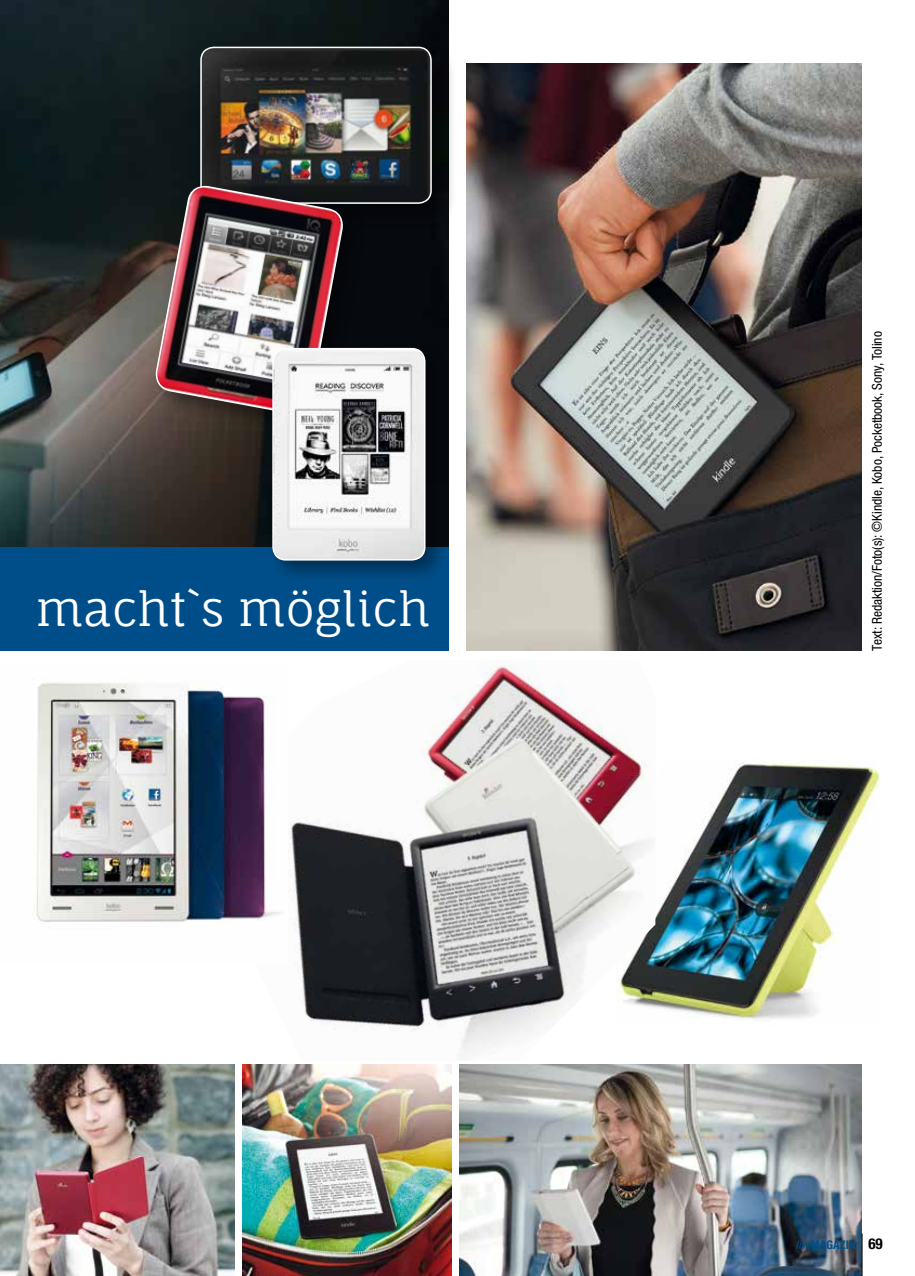
<style>
.page{position:relative;width:915px;height:1276px;background:#fff}
.page>*{position:absolute;margin:0;border:0;box-sizing:border-box;transform-origin:0 0}
.t1{font:46.5px "Fauna One";color:#fff}
.t2{font:condensed 13.5px "Helvetica Neue";color:#000}
.t3{font:700 condensed 12px "Helvetica Neue";color:#004e89}
.s1{font-stretch:normal}
.s2{font-weight:400;font-style:italic}
.s3{font-size:15px;color:#000}
</style>
<div class="page">
<img style="left:655px;top:760px;width:224px;height:260px">
<img style="left:290px;top:663px;width:365px;height:395px">
<img style="left:0;top:0;width:448px;height:547px">
<div style="left:0;top:547px;width:448px;height:103px;background:#004e89"></div>
<div style="left:198px;top:44px;width:260px;height:186px;background:#000;opacity:.4"></div>
<img style="left:201px;top:47px;width:230px;height:156px">
<div style="left:200px;top:47px;width:231px;height:157px;border:2px solid #fff;border-radius:13px"></div>
<div style="left:151px;top:181px;width:214px;height:256px;background:#000;opacity:.4"></div>
<img style="left:153px;top:184px;width:192px;height:232px">
<div style="left:267px;top:342px;width:181px;height:241px;background:#000;opacity:.4"></div>
<img style="left:273px;top:349px;width:151px;height:211px">
<div style="left:272px;top:348px;width:153px;height:212px;border:2px solid #fff;border-radius:13px"></div>
<img style="left:242px;top:1064px;width:209px;height:212px">
<img style="left:0;top:1064px;width:234px;height:212px">
<img style="left:34px;top:679px;width:247px;height:243px">
<img style="left:466px;top:64px;width:395px;height:586px">
<img style="left:459px;top:1064px;width:402px;height:212px">
<hr style="left:861px;top:1233px;width:1px;height:43px;background:#000">
<h1 class="t1" style="left:36px;top:580px;width:396px">macht`s möglich</h1>
<p class="t2" style="left:869px;top:650px;width:321px;rotate:-90deg">Text: Redaktion/Foto(s): <span class="s1">©</span>Kindle, Kobo, Pocketbook, Sony, Tolino</p>
<p class="t3" style="left:795px;top:1238px;width:88px"><span class="s2">live</span>MAGAZIN <span class="s3">69</span></p>
</div>
